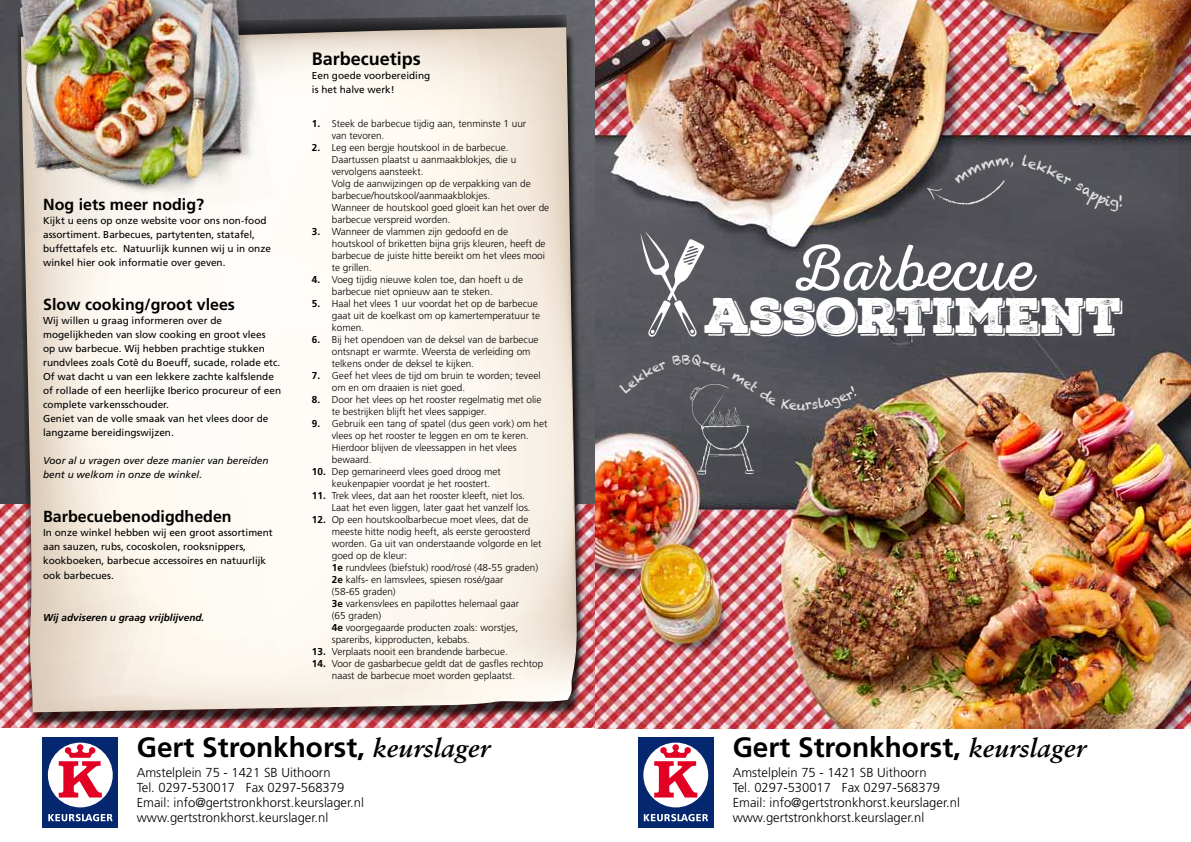
<style>
.page{position:relative;width:1191px;height:842px;background:#fff}
.page>*{position:absolute;margin:0;border:0;box-sizing:border-box;transform-origin:0 0}
.t1{font:65.9px "Nexa Rust Script L 0";letter-spacing:-.005em;color:#fff}
.t2{font:48.6px "Nexa Rust Slab Black Shadow 01";letter-spacing:-.01em;color:#fff}
.t3{font:700 28px "Frutiger LT Std";color:#000}
.t4{font:700 18px "Frutiger LT Std";color:#000}
.t5{font:700 16px "Frutiger LT Std";color:#000}
.t6{font:300 13px/15px "Frutiger LT Std";color:#000}
.t7{font:300 10px/12px "Frutiger";color:#000}
.t8{font:10px/14px "Frutiger";color:#000}
.t9{font:italic 10px/14px "Frutiger";color:#000}
.t10{font:italic 700 10px "Frutiger";color:#000}
.s1{font-weight:700}
.s2{font-family:"Sabon LT Std";font-style:italic;font-size:26px}
</style>
<div class="page">
<img style="left:0;top:0;width:595px;height:505px">
<img style="left:0;top:505px;width:595px;height:223px">
<div style="left:19px;top:32px;width:566px;height:695px;background:#000;opacity:.75"></div>
<svg style="left:21px;top:27px;width:556px;height:685px"></svg>
<div style="left:638px;top:737px;width:75px;height:91px;background:#04276f"></div>
<div style="left:643px;top:743px;width:65px;height:64px;background:#fff;border-radius:50%"></div>
<svg style="left:654px;top:744px;width:43px;height:53px"></svg>
<svg style="left:644px;top:814px;width:64px;height:8px"></svg>
<img style="left:595px;top:0;width:596px;height:728px">
<svg style="left:640px;top:231px;width:65px;height:106px"></svg>
<div style="left:43px;top:737px;width:75px;height:91px;background:#04276f"></div>
<div style="left:48px;top:743px;width:65px;height:64px;background:#fff;border-radius:50%"></div>
<svg style="left:59px;top:744px;width:43px;height:53px"></svg>
<svg style="left:48px;top:814px;width:65px;height:8px"></svg>
<img style="left:0;top:0;width:274px;height:235px">
<img style="left:619px;top:354px;width:238px;height:122px">
<svg style="left:926px;top:157px;width:87px;height:48px;background:#545359"></svg>
<div style="left:1021px;top:155px;width:101px;height:57px;background:#535258"></div>
<h3 class="t5" style="left:43px;top:195px;width:162px">Nog iets meer nodig?</h3>
<p class="t8" style="left:43px;top:214px;width:229px">Kijkt u eens op onze website voor ons non-food assortiment. Barbecues, partytenten, statafel, buffettafels etc. Natuurlijk kunnen wij u in onze winkel hier ook informatie over geven.</p>
<h3 class="t5" style="left:43px;top:295px;width:193px">Slow cooking/groot vlees</h3>
<p class="t8" style="left:43px;top:314px;width:239px">Wij willen u graag informeren over de mogelijkheden van slow cooking en groot vlees<br>op uw barbecue. Wij hebben prachtige stukken rundvlees zoals Cotê du Boeuff, sucade, rolade etc.<br>Of wat dacht u van een lekkere zachte kalfslende of rollade of een heerlijke Iberico procureur of een complete varkensschouder.<br>Geniet van de volle smaak van het vlees door de langzame bereidingswijzen.</p>
<p class="t9" style="left:43px;top:454px;width:227px">Voor al u vragen over deze manier van bereiden bent u welkom in onze de winkel.</p>
<h3 class="t5" style="left:43px;top:507px;width:190px">Barbecuebenodigdheden</h3>
<p class="t8" style="left:43px;top:526px;width:231px">In onze winkel hebben wij een groot assortiment aan sauzen, rubs, cocoskolen, rooksnippers, kookboeken, barbecue accessoires en natuurlijk ook barbecues.</p>
<p class="t10" style="left:43px;top:611px;width:163px">Wij adviseren u graag vrijblijvend.</p>
<h3 class="t4" style="left:312px;top:48px;width:111px">Barbecuetips</h3>
<p class="t8" style="left:312px;top:68px;width:120px">Een goede voorbereiding is het halve werk!</p>
<p class="t7" style="left:332px;top:117px;width:196px;text-indent:-20px"><span class="s1">1.</span> Steek de barbecue tijdig aan, tenminste 1 uur van tevoren.</p>
<p class="t7" style="left:332px;top:141px;width:219px;text-indent:-20px"><span class="s1">2.</span> Leg een bergje houtskool in de barbecue.<br>Daartussen plaatst u aanmaakblokjes, die u vervolgens aansteekt.<br>Volg de aanwijzingen op de verpakking van de barbecue/houtskool/aanmaakblokjes.<br>Wanneer de houtskool goed gloeit kan het over de barbecue verspreid worden.</p>
<p class="t7" style="left:332px;top:225px;width:215px;text-indent:-20px"><span class="s1">3.</span> Wanneer de vlammen zijn gedoofd en de houtskool of briketten bijna grijs kleuren, heeft de barbecue de juiste hitte bereikt om het vlees mooi te grillen.</p>
<p class="t7" style="left:332px;top:273px;width:193px;text-indent:-20px"><span class="s1">4.</span> Voeg tijdig nieuwe kolen toe, dan hoeft u de barbecue niet opnieuw aan te steken.</p>
<p class="t7" style="left:332px;top:297px;width:210px;text-indent:-20px"><span class="s1">5.</span> Haal het vlees 1 uur voordat het op de barbecue gaat uit de koelkast om op kamertemperatuur te komen.</p>
<p class="t7" style="left:332px;top:333px;width:208px;text-indent:-20px"><span class="s1">6.</span> Bij het opendoen van de deksel van de barbecue ontsnapt er warmte. Weersta de verleiding om telkens onder de deksel te kijken.</p>
<p class="t7" style="left:332px;top:369px;width:210px;text-indent:-20px"><span class="s1">7.</span> Geef het vlees de tijd om bruin te worden; teveel om en om draaien is niet goed.</p>
<p class="t7" style="left:332px;top:393px;width:211px;text-indent:-20px"><span class="s1">8.</span> Door het vlees op het rooster regelmatig met olie te bestrijken blijft het vlees sappiger.</p>
<p class="t7" style="left:332px;top:417px;width:217px;text-indent:-20px"><span class="s1">9.</span> Gebruik een tang of spatel (dus geen vork) om het vlees op het rooster te leggen en om te keren.<br>Hierdoor blijven de vleessappen in het vlees bewaard.</p>
<p class="t7" style="left:332px;top:465px;width:171px;text-indent:-20px"><span class="s1">10.</span> Dep gemarineerd vlees goed droog met keukenpapier voordat je het roostert.</p>
<p class="t7" style="left:332px;top:489px;width:200px;text-indent:-20px"><span class="s1">11.</span> Trek vlees, dat aan het rooster kleeft, niet los.<br>Laat het even liggen, later gaat het vanzelf los.</p>
<p class="t7" style="left:332px;top:513px;width:211px;text-indent:-20px"><span class="s1">12.</span> Op een houtskoolbarbecue moet vlees, dat de meeste hitte nodig heeft, als eerste geroosterd worden. Ga uit van onderstaande volgorde en let goed op de kleur:<br><span class="s1">1e</span> rundvlees (biefstuk) rood/rosé (48-55 graden)<br><span class="s1">2e</span> kalfs- en lamsvlees, spiesen rosé/gaar<br>(58-65 graden)<br><span class="s1">3e</span> varkensvlees en papilottes helemaal gaar<br>(65 graden)<br><span class="s1">4e</span> voorgegaarde producten zoals: worstjes, spareribs, kipproducten, kebabs.</p>
<p class="t7" style="left:312px;top:645px;width:197px"><span class="s1">13.</span> Verplaats nooit een brandende barbecue.</p>
<p class="t7" style="left:332px;top:657px;width:213px;text-indent:-20px"><span class="s1">14.</span> Voor de gasbarbecue geldt dat de gasfles rechtop naast de barbecue moet worden geplaatst.</p>
<h3 class="t3" style="left:137px;top:731px;width:354px">Gert Stronkhorst, <span class="s2">keurslager</span></h3>
<h3 class="t6" style="left:137px;top:765px;width:229px">Amstelplein 75 - 1421 SB Uithoorn<br>Tel. 0297-530017 Fax 0297-568379<br>Email: info@gertstronkhorst.keurslager.nl www.gertstronkhorst.keurslager.nl</h3>
<h1 class="t1" style="left:796px;top:233px;width:239px">Barbecue</h1>
<h2 class="t2" style="left:704px;top:282px;width:420px">ASSORTIMENT</h2>
<h3 class="t3" style="left:732px;top:731px;width:354px">Gert Stronkhorst, <span class="s2">keurslager</span></h3>
<h3 class="t6" style="left:732px;top:765px;width:229px">Amstelplein 75 - 1421 SB Uithoorn<br>Tel. 0297-530017 Fax 0297-568379<br>Email: info@gertstronkhorst.keurslager.nl www.gertstronkhorst.keurslager.nl</h3>
</div>
